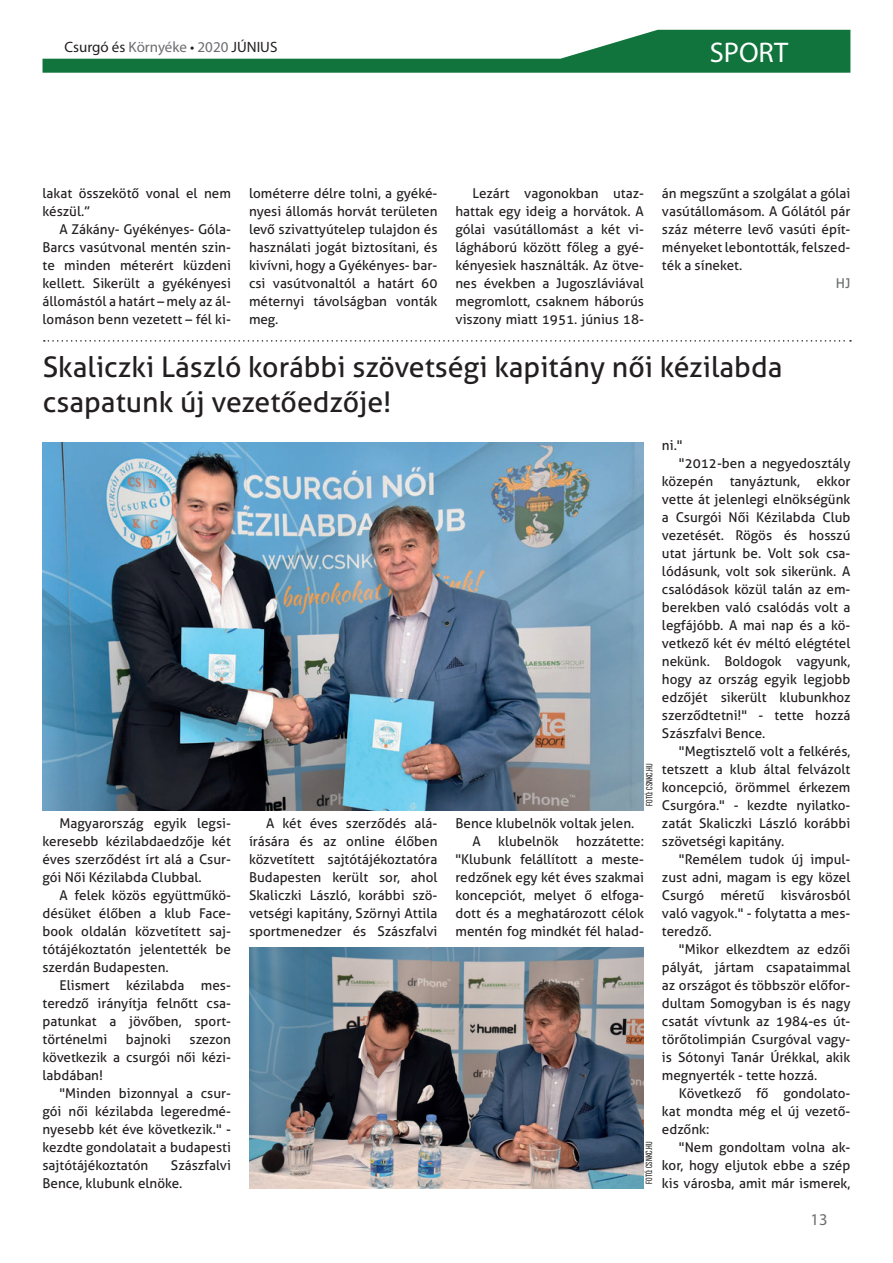
<style>
.page{position:relative;width:893px;height:1263px;background:#fff}
.page>*{position:absolute;margin:0;border:0;box-sizing:border-box;transform-origin:0 0}
.t1{font:28.5px/34.2px "Aller";color:#231f20}
.t2{font:28.5px "Myriad Pro";color:#fff}
.t3{font:16.5px "Myriad Pro";color:#6c6d70}
.t4{font:15px "Myriad Pro";color:#231f20}
.t5{font:13.5px/18px "Aller";color:#231f20;text-align:justify}
.t6{font:13.5px "Aller";color:#6c6d70}
.t7{font:9px "Bebas Neue";color:#231f20}
.s1{color:#6c6d70}
</style>
<div class="page">
<svg style="left:44px;top:340px;width:807px;height:2px"></svg>
<img style="left:249px;top:947px;width:395px;height:241px">
<svg style="left:43px;top:30px;width:807px;height:43px"></svg>
<img style="left:43px;top:442px;width:601px;height:368px">
<p class="t4" style="left:64px;top:38px;width:214px">Csurgó és <span class="s1">Környéke</span> • <span class="s1">2020</span> JÚNIUS</p>
<h1 class="t2" style="left:710px;top:35px;width:80px">SPORT</h1>
<p class="t5" style="left:43px;top:184px;width:190px">lakat összekötő vonal el nem készül.”</p>
<p class="t5" style="left:43px;top:220px;width:190px;text-indent:17px">A Zákány- Gyékényes- Góla-Barcs vasútvonal mentén szin&shy;te minden méterért küzdeni kellett. Sikerült a gyékényesi állomástól a határt – mely az ál&shy;lomáson benn vezetett – fél ki-</p>
<p class="t5" style="left:249px;top:184px;width:190px">lométerre délre tolni, a gyéké&shy;nyesi állomás horvát területen levő szivattyútelep tulajdon és használati jogát biztosítani, és kivívni, hogy a Gyékényes- bar&shy;csi vasútvonaltól a határt 60 méternyi távolságban vonták meg.</p>
<p class="t5" style="left:455px;top:184px;width:190px;text-indent:17px">Lezárt vagonokban utaz&shy;hattak egy ideig a horvátok. A gólai vasútállomást a két vi&shy;lágháború között főleg a gyé&shy;kényesiek használták. Az ötve&shy;nes években a Jugoszláviával megromlott, csaknem háborús viszony miatt 1951. június 18-</p>
<p class="t5" style="left:662px;top:184px;width:190px">án megszűnt a szolgálat a gólai vasútállomásom. A Gólától pár száz méterre levő vasúti épít&shy;ményeket lebontották, felszed&shy;ték a síneket.</p>
<p class="t6" style="left:836px;top:275px;width:16px">HJ</p>
<h1 class="t1" style="left:43px;top:350px;width:741px">Skaliczki László korábbi szövetségi kapitány női kézilabda csapatunk új vezetőedzője!</h1>
<p class="t5" style="left:43px;top:814px;width:190px;text-indent:17px">Magyarország egyik legsi&shy;keresebb kézilabdaedzője két éves szerződést írt alá a Csur&shy;gói Női Kézilabda Clubbal.</p>
<p class="t5" style="left:43px;top:886px;width:190px;text-indent:17px">A felek közös együttműkö&shy;désüket élőben a klub Face&shy;book oldalán közvetített saj&shy;tótájékoztatón jelentették be szerdán Budapesten.</p>
<p class="t5" style="left:43px;top:976px;width:190px;text-indent:17px">Elismert kézilabda mes&shy;teredző irányítja felnőtt csa&shy;patunkat a jövőben, sport&shy;történelmi</p>
<p class="t5" style="left:126px;top:1030px;width:47px">bajnoki</p>
<p class="t5" style="left:43px;top:1030px;width:190px;text-indent:147px">szezon következik a csurgói női kézi&shy;labdában!</p>
<p class="t5" style="left:43px;top:1084px;width:190px;text-indent:17px">"Minden bizonnyal a csur&shy;gói női kézilabda legeredmé&shy;nyesebb két éve következik." - kezdte gondolatait a budapesti sajtótájékoztatón</p>
<p class="t5" style="left:43px;top:1156px;width:190px;text-indent:128px">Szászfalvi<br>Bence, klubunk elnöke.</p>
<p class="t7" style="left:644px;top:806px;width:44px;rotate:-90deg">FoTÓ: CSNKC.HU</p>
<p class="t5" style="left:249px;top:814px;width:190px;text-indent:17px">A két éves szerződés alá&shy;írására és az online élőben közvetített sajtótájékoztatóra Budapesten került sor, ahol Skaliczki László, korábbi szö&shy;vetségi kapitány, Szörnyi Attila sportmenedzer és Szászfalvi</p>
<p class="t5" style="left:472px;top:814px;width:163px;text-indent:-17px">Bence klubelnök voltak jelen.<br>A</p>
<p class="t5" style="left:455px;top:832px;width:190px;text-indent:121px">hozzátette: "Klubunk felállított a meste&shy;redzőnek egy két éves szakmai koncepciót, melyet ő elfoga&shy;dott és a meghatározott célok mentén fog mindkét fél halad-</p>
<p class="t5" style="left:498px;top:832px;width:62px">klubelnök</p>
<p class="t7" style="left:644px;top:1184px;width:44px;rotate:-90deg">FoTÓ: CSNKC.HU</p>
<p class="t5" style="left:662px;top:436px;width:22px">ni."</p>
<p class="t5" style="left:679px;top:454px;width:173px">"2012-ben a negyedosztály</p>
<p class="t5" style="left:662px;top:472px;width:190px">közepén tanyáztunk, ekkor</p>
<p class="t5" style="left:662px;top:490px;width:190px">vette át jelenlegi elnökségünk</p>
<p class="t5" style="left:662px;top:508px;width:190px">a Csurgói Női Kézilabda Club</p>
<p class="t5" style="left:662px;top:526px;width:190px">vezetését. Rögös és hosszú</p>
<p class="t5" style="left:662px;top:544px;width:190px">utat jártunk be. Volt sok csa-</p>
<p class="t5" style="left:662px;top:562px;width:190px">lódásunk, volt sok sikerünk. A</p>
<p class="t5" style="left:662px;top:580px;width:190px">csalódások közül talán az em-</p>
<p class="t5" style="left:662px;top:598px;width:190px">berekben való csalódás volt a</p>
<p class="t5" style="left:662px;top:616px;width:190px">legfájóbb. A mai nap és a kö-</p>
<p class="t5" style="left:662px;top:634px;width:190px">vetkező két év méltó elégtétel</p>
<p class="t5" style="left:662px;top:652px;width:190px">nekünk. Boldogok vagyunk,</p>
<p class="t5" style="left:662px;top:670px;width:190px">hogy az ország egyik legjobb</p>
<p class="t5" style="left:662px;top:688px;width:190px">edzőjét sikerült klubunkhoz</p>
<p class="t5" style="left:662px;top:706px;width:190px">szerződtetni!" - tette hozzá</p>
<p class="t5" style="left:662px;top:724px;width:105px">Szászfalvi Bence.</p>
<p class="t5" style="left:679px;top:742px;width:173px">"Megtisztelő volt a felkérés,</p>
<p class="t5" style="left:662px;top:760px;width:190px">tetszett a klub által felvázolt</p>
<p class="t5" style="left:662px;top:778px;width:190px">koncepció, örömmel érkezem</p>
<p class="t5" style="left:662px;top:796px;width:190px">Csurgóra." - kezdte nyilatko-</p>
<p class="t5" style="left:662px;top:814px;width:190px">zatát Skaliczki László korábbi</p>
<p class="t5" style="left:662px;top:832px;width:124px">szövetségi kapitány.</p>
<p class="t5" style="left:679px;top:850px;width:173px">"Remélem tudok új impul-</p>
<p class="t5" style="left:662px;top:868px;width:190px">zust adni, magam is egy közel</p>
<p class="t5" style="left:662px;top:886px;width:190px">Csurgó méretű kisvárosból</p>
<p class="t5" style="left:662px;top:904px;width:190px">való vagyok." - folytatta a mes-</p>
<p class="t5" style="left:662px;top:922px;width:51px">teredző.</p>
<p class="t5" style="left:679px;top:940px;width:173px">"Mikor elkezdtem az edzői</p>
<p class="t5" style="left:662px;top:958px;width:190px">pályát, jártam csapataimmal</p>
<p class="t5" style="left:662px;top:976px;width:190px">az országot és többször előfor-</p>
<p class="t5" style="left:662px;top:994px;width:190px">dultam Somogyban is és nagy</p>
<p class="t5" style="left:662px;top:1012px;width:190px">csatát vívtunk az 1984-es út-</p>
<p class="t5" style="left:662px;top:1030px;width:190px">törőtolimpián Csurgóval vagy-</p>
<p class="t5" style="left:662px;top:1048px;width:190px">is Sótonyi Tanár Úrékkal, akik</p>
<p class="t5" style="left:662px;top:1066px;width:157px">megnyerték - tette hozzá.</p>
<p class="t5" style="left:679px;top:1084px;width:173px">Következő fő gondolato-</p>
<p class="t5" style="left:662px;top:1102px;width:190px">kat mondta még el új vezető-</p>
<p class="t5" style="left:662px;top:1120px;width:49px">edzőnk:</p>
<p class="t5" style="left:679px;top:1138px;width:173px">"Nem gondoltam volna ak-</p>
<p class="t5" style="left:662px;top:1156px;width:190px">kor, hogy eljutok ebbe a szép</p>
<p class="t5" style="left:662px;top:1174px;width:190px">kis városba, amit már ismerek,</p>
<p class="t3" style="left:811px;top:1209px;width:18px">13</p>
</div>
